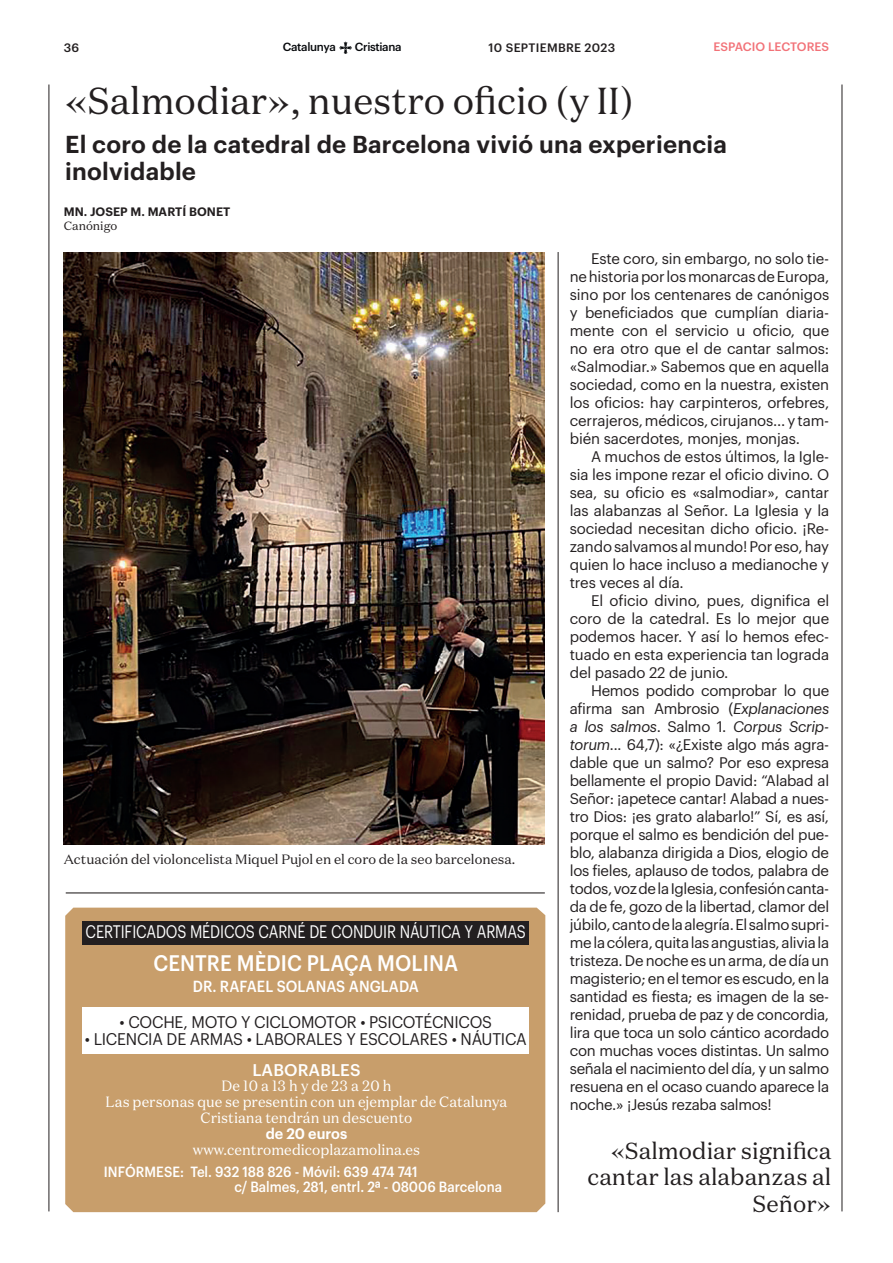
<style>
.page{position:relative;width:893px;height:1263px;background:#fff}
.page>*{position:absolute;margin:0;border:0;box-sizing:border-box;transform-origin:0 0}
.t1{font:37.5px "Domaine Text";color:#231f20}
.t2{font:600 24px/27px "Graphik";letter-spacing:.01em;color:#231f20}
.t3{font:23.25px/26.5px "Domaine Text";color:#231f20;text-align:right}
.t4{font:500 22.05px "Graphik";letter-spacing:.005em;color:#fff;scale:.91 1}
.t5{font:17.7px "Graphik";letter-spacing:-.01em;color:#fff;scale:.81 1}
.t6{font:500 16.65px "Graphik";letter-spacing:.005em;color:#fff}
.t7{font:16.5px "Graphik";letter-spacing:-.015em;color:#231f20;scale:.95 1}
.t8{font:500 15.75px "Graphik";letter-spacing:.005em;color:#fff;scale:.91 1}
.t9{font:15px/18px "Graphik";letter-spacing:-.01em;color:#231f20;text-align:justify}
.t10{font:14.85px/15.8px "Domaine Text";color:#fff;text-align:center;scale:.96 1}
.t11{font:600 14.85px "Graphik";color:#fff;scale:.96 1}
.t12{font:500 14.55px/15.3px "Graphik";color:#fff;scale:.91 1}
.t13{font:13.5px "Domaine Text";color:#231f20}
.t14{font:600 12px "Graphik";letter-spacing:.005em;color:#231f20}
.t15{font:500 12px "Graphik";letter-spacing:.025em;color:#231f20}
.t16{font:500 12px "Graphik";color:#f27278}
.t17{font:12px "Domaine Text";color:#231f20}
.t18{font:500 11.55px "Graphik";letter-spacing:-.03em;color:#07090c}
.s1{font-style:italic}
</style>
<div class="page">
<svg style="left:339px;top:42px;width:13px;height:12px"></svg>
<hr style="left:49px;top:85px;width:1px;height:1126px;background:#231f20">
<hr style="left:842px;top:85px;width:1px;height:1126px;background:#231f20">
<hr style="left:558px;top:252px;width:1px;height:960px;background:#231f20">
<div style="left:65px;top:908px;width:480px;height:304px;background:#c89e6b"></div>
<div style="left:82px;top:1007px;width:447px;height:46px;background:#fff"></div>
<div style="left:82px;top:921px;width:447px;height:23px;background:#231f20"></div>
<hr style="left:66px;top:892px;width:479px;height:1px;background:#231f20">
<img style="left:64px;top:252px;width:480px;height:592px">
<p class="t15" style="left:64px;top:38px;width:17px">36</p>
<p class="t18" style="left:283px;top:38px;width:54px">Catalunya</p>
<p class="t18" style="left:355px;top:38px;width:48px">Cristiana</p>
<p class="t15" style="left:489px;top:38px;width:128px">10 SEPTIEMBRE 2023</p>
<p class="t16" style="left:713px;top:38px;width:117px">ESPACIO LECTORES</p>
<h1 class="t1" style="left:64px;top:77px;width:571px">«Salmodiar», nuestro oficio (y II)</h1>
<h2 class="t2" style="left:65px;top:128px;width:663px">El coro de la catedral de Barcelona vivió una experiencia inolvidable</h2>
<p class="t14" style="left:64px;top:203px;width:168px">MN. JOSEP M. MARTÍ BONET</p>
<p class="t17" style="left:64px;top:218px;width:55px">Canónigo</p>
<p class="t13" style="left:64px;top:851px;width:453px">Actuación del violoncelista Miquel Pujol en el coro de la seo barcelonesa.</p>
<p class="t5" style="left:86px;top:919px;width:545px">CERTIFICADOS MÉDICOS CARNÉ DE CONDUIR NÁUTICA Y ARMAS</p>
<h3 class="t4" style="left:153px;top:946px;width:336px">CENTRE MÈDIC PLAÇA MOLINA</h3>
<p class="t8" style="left:193px;top:974px;width:250px">DR. RAFAEL SOLANAS ANGLADA</p>
<p class="t7" style="left:120px;top:1010px;width:394px">• COCHE, MOTO Y CICLOMOTOR • PSICOTÉCNICOS</p>
<p class="t7" style="left:85px;top:1027px;width:467px">• LICENCIA DE ARMAS • LABORALES Y ESCOLARES • NÁUTICA</p>
<p class="t6" style="left:252px;top:1057px;width:110px">LABORABLES</p>
<p class="t10" style="left:106px;top:1078px;width:420px">De 10 a 13 h y de 23 a 20 h<br>Las personas que se presentin con un ejemplar de Catalunya<br>Cristiana tendrán un descuento</p>
<p class="t11" style="left:266px;top:1122px;width:86px">de 20 euros</p>
<p class="t10" style="left:193px;top:1141px;width:238px">www.centromedicoplazamolina.es</p>
<p class="t12" style="left:234px;top:1162px;width:296px;text-indent:-131px">INFÓRMESE: Tel. 932 188 826 - Móvil: 639 474 741<br>c/ Balmes, 281, entrl. 2ª - 08006 Barcelona</p>
<p class="t9" style="left:570px;top:249px;width:261px;text-indent:21px">Este coro, sin embargo, no solo tie&shy;ne historia por los monarcas de Europa, sino por los centenares de canónigos y beneficiados que cumplían diaria&shy;mente con el servicio u oficio, que no era otro que el de cantar salmos: «Salmodiar.» Sabemos que en aquella sociedad, como en la nuestra, existen los oficios: hay carpinteros, orfebres, cerrajeros, médicos, cirujanos... y tam&shy;bién sacerdotes, monjes, monjas.</p>
<p class="t9" style="left:570px;top:447px;width:261px;text-indent:21px">A muchos de estos últimos, la Igle&shy;sia les impone rezar el oficio divino. O sea, su oficio es «salmodiar», cantar las alabanzas al Señor. La Iglesia y la sociedad necesitan dicho oficio. ¡Re&shy;zando salvamos al mundo! Por eso, hay quien lo hace incluso a medianoche y tres veces al día.</p>
<p class="t9" style="left:570px;top:591px;width:261px;text-indent:21px">El oficio divino, pues, dignifica el coro de la catedral. Es lo mejor que podemos hacer. Y así lo hemos efec&shy;tuado en esta experiencia tan lograda del pasado 22 de junio.</p>
<p class="t9" style="left:570px;top:681px;width:261px;text-indent:21px">Hemos podido comprobar lo que afirma san Ambrosio (<span class="s1">Explanaciones a los salmos</span>. Salmo 1. <span class="s1">Corpus Scrip&shy;torum...</span> 64,7): «¿Existe algo más agra&shy;dable que un salmo? Por eso expresa bellamente el propio David: “Alabad al Señor: ¡apetece cantar! Alabad a nues&shy;tro Dios: ¡es grato alabarlo!” Sí, es así, porque el salmo es bendición del pue&shy;blo, alabanza dirigida a Dios, elogio de los fieles, aplauso de todos, palabra de todos, voz de la Iglesia, confesión canta&shy;da de fe, gozo de la libertad, clamor del júbilo, canto de la alegría. El salmo supri&shy;me la cólera, quita las angustias, alivia la tristeza. De noche es un arma, de día un magisterio; en el temor es escudo, en la santidad es fiesta; es imagen de la se&shy;renidad, prueba de paz y de concordia, lira que toca un solo cántico acordado con muchas voces distintas. Un salmo señala el nacimiento del día, y un salmo resuena en el ocaso cuando aparece la noche.» ¡Jesús rezaba salmos!</p>
<h3 class="t3" style="left:587px;top:1137px;width:245px">«Salmodiar significa cantar las alabanzas al<br>Señor»</h3>
</div>
